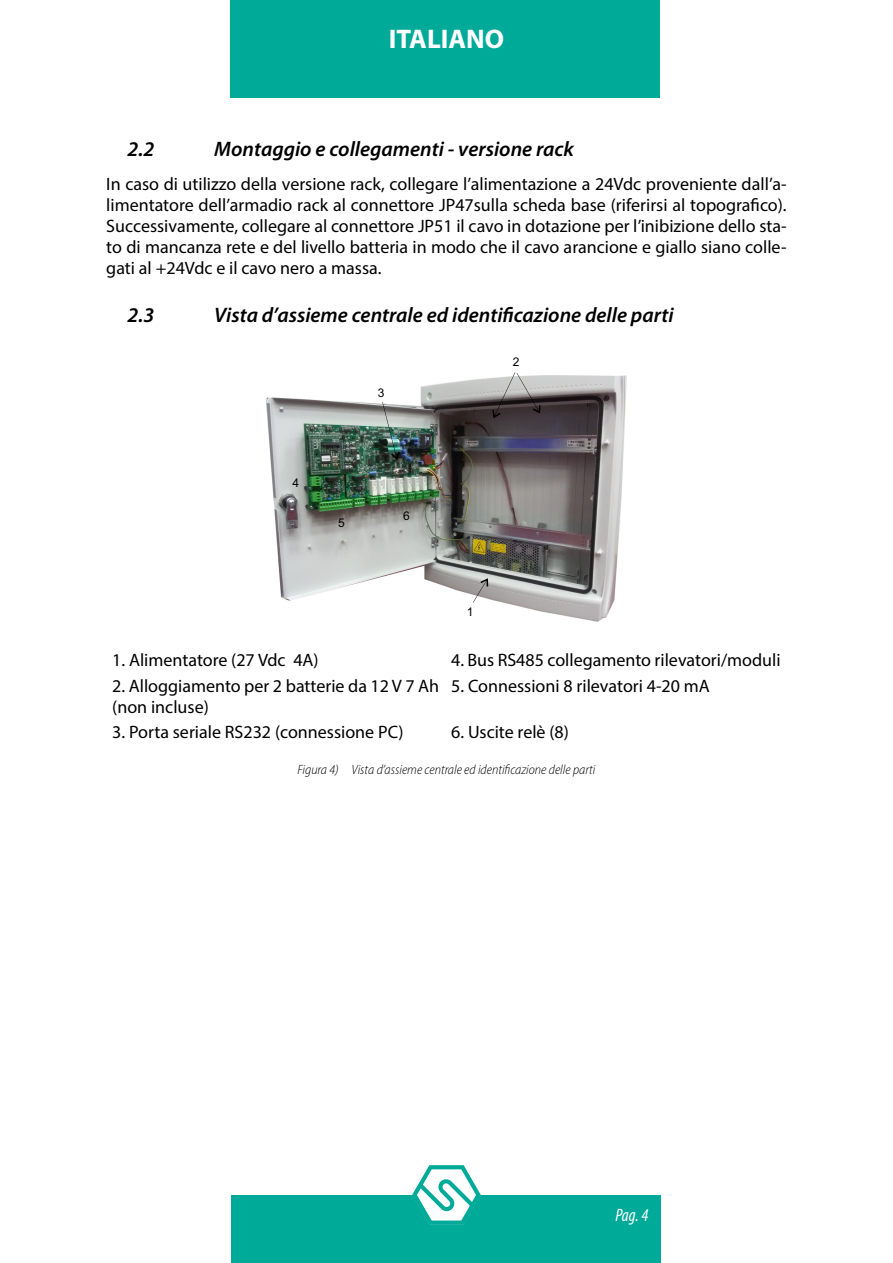
<style>
.page{position:relative;width:893px;height:1263px;background:#fff}
.page>*{position:absolute;margin:0;border:0;box-sizing:border-box;transform-origin:0 0}
.t1{font:700 27px "Myriad Pro";color:#fff}
.t2{font:italic 600 21px "Myriad Pro";color:#000}
.t3{font:18px/21px "Myriad Pro";color:#000;text-align:justify}
.t4{font:italic condensed 18px "Myriad Pro";color:#fff}
.t5{font:italic 300 semi-condensed 13.5px "Myriad Pro";color:#000}
.t6{font:12px "Arial";color:#000}
</style>
<div class="page">
<div style="left:232px;top:1195px;width:429px;height:68px;background:#0a9"></div>
<div style="left:230px;top:0;width:430px;height:98px;background:#0a9"></div>
<svg style="left:412px;top:1165px;width:69px;height:60px"></svg>
<img style="left:267px;top:375px;width:359px;height:246px">
<svg style="left:382px;top:402px;width:18px;height:58px"></svg>
<svg style="left:492px;top:372px;width:49px;height:46px;background:#888384"></svg>
<svg style="left:473px;top:578px;width:15px;height:25px"></svg>
<h1 class="t1" style="left:389px;top:22px;width:117px">ITALIANO</h1>
<p class="t2" style="left:128px;top:136px;width:28px">2.2</p>
<p class="t2" style="left:214px;top:136px;width:361px">Montaggio e collegamenti - versione rack</p>
<p class="t3" style="left:106px;top:173px;width:682px">In caso di utilizzo della versione rack, collegare l’alimentazione a 24Vdc proveniente dall’a&shy;limentatore dell’armadio rack al connettore JP47sulla scheda base (riferirsi al topografico).<br>Successivamente, collegare al connettore JP51 il cavo in dotazione per l’inibizione dello sta&shy;to di mancanza rete e del livello batteria in modo che il cavo arancione e giallo siano colle&shy;gati al +24Vdc e il cavo nero a massa.</p>
<p class="t2" style="left:128px;top:301px;width:28px">2.3</p>
<p class="t2" style="left:214px;top:301px;width:461px">Vista d’assieme centrale ed identificazione delle parti</p>
<p class="t6" style="left:292px;top:474px;width:8px">4</p>
<p class="t6" style="left:378px;top:385px;width:8px">3</p>
<p class="t6" style="left:338px;top:514px;width:8px">5</p>
<p class="t6" style="left:403px;top:507px;width:8px">6</p>
<p class="t6" style="left:513px;top:353px;width:8px">2</p>
<p class="t6" style="left:467px;top:603px;width:8px">1</p>
<p class="t3" style="left:112px;top:649px;width:208px">1. Alimentatore (27 Vdc 4A)</p>
<p class="t3" style="left:451px;top:649px;width:331px">4. Bus RS485 collegamento rilevatori/moduli</p>
<p class="t3" style="left:112px;top:675px;width:328px">2. Alloggiamento per 2 batterie da 12 V 7 Ah (non incluse)</p>
<p class="t3" style="left:451px;top:675px;width:260px">5. Connessioni 8 rilevatori 4-20 mA</p>
<p class="t3" style="left:112px;top:721px;width:293px">3. Porta seriale RS232 (connessione PC)</p>
<p class="t3" style="left:451px;top:721px;width:119px">6. Uscite relè (8)</p>
<p class="t5" style="left:297px;top:762px;width:299px">Figura 4) Vista d’assieme centrale ed identificazione delle parti</p>
<p class="t4" style="left:615px;top:1204px;width:35px">Pag. 4</p>
</div>
